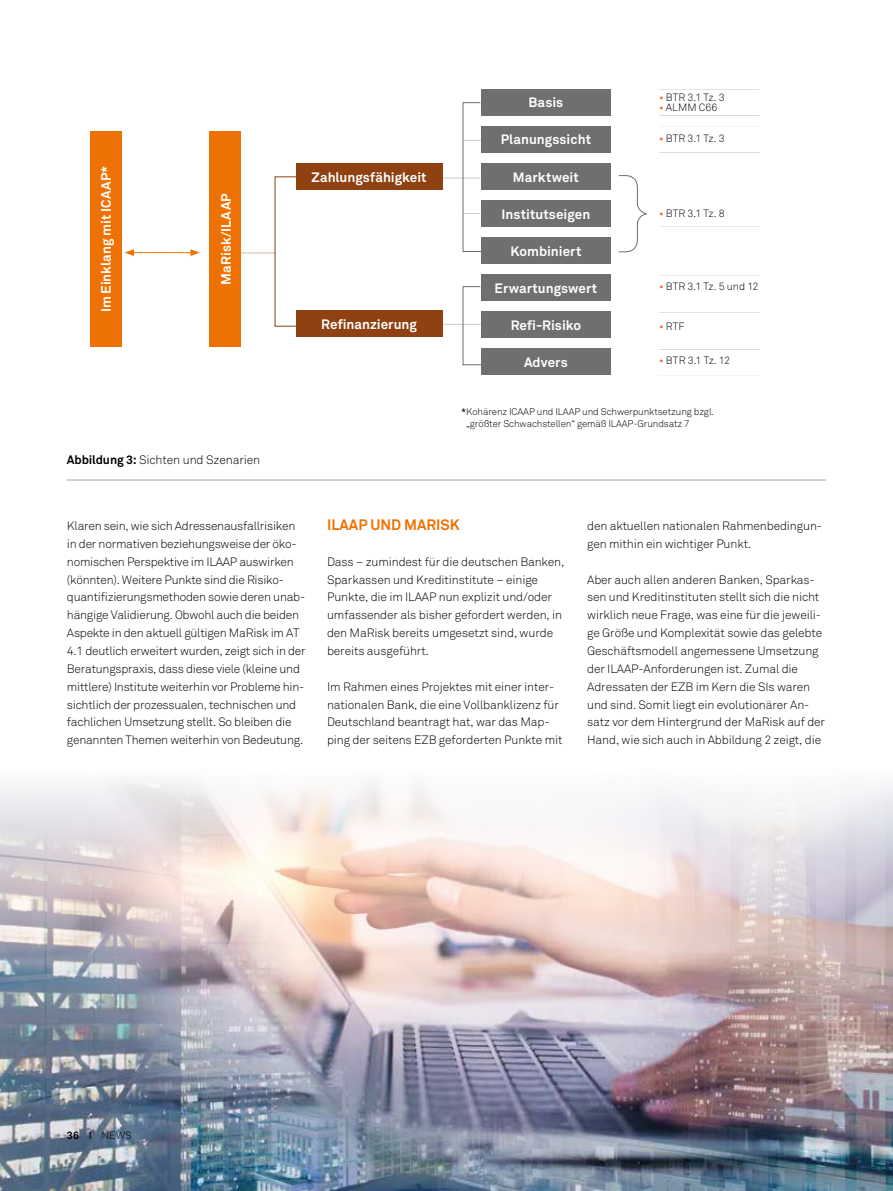
<style>
.page{position:relative;width:893px;height:1191px;background:#fff}
.page>*{position:absolute;margin:0;border:0;box-sizing:border-box;transform-origin:0 0}
.t1{font:700 15px "Akkurat Std";color:#ee7203}
.t2{font:700 13.5px "Akkurat Std";letter-spacing:.005em;color:#fff}
.t3{font:300 12.15px "Akkurat Std";letter-spacing:-.01em;color:#000}
.t4{font:300 12px/17.9px "Akkurat Std";letter-spacing:-.01em;color:#000}
.t5{font:300 10.5px "Akkurat Std";letter-spacing:.01em;color:#000}
.t6{font:300 9.6px/11.6px "Akkurat Std";letter-spacing:-.01em;color:#000}
.s1{font-weight:700}
.s2{font-weight:400;color:#ec6725}
.s3{font-weight:400}
</style>
<div class="page">
<div style="left:90px;top:131px;width:31px;height:216px;background:#ee7203"></div>
<hr style="left:229px;top:252px;width:47px;height:1px;background:#8f4112">
<hr style="left:132px;top:252px;width:61px;height:1px;background:#ee7203">
<svg style="left:125px;top:249px;width:9px;height:7px"></svg>
<svg style="left:190px;top:249px;width:10px;height:7px"></svg>
<hr style="left:415px;top:177px;width:65px;height:1px;background:#706f6f">
<hr style="left:415px;top:324px;width:66px;height:1px;background:#706f6f">
<div style="left:481px;top:89px;width:130px;height:26px;background:#706f6f"></div>
<div style="left:481px;top:126px;width:130px;height:26px;background:#706f6f"></div>
<div style="left:481px;top:163px;width:130px;height:26px;background:#706f6f"></div>
<div style="left:481px;top:200px;width:130px;height:27px;background:#706f6f"></div>
<div style="left:481px;top:237px;width:130px;height:27px;background:#706f6f"></div>
<div style="left:481px;top:274px;width:130px;height:27px;background:#706f6f"></div>
<div style="left:481px;top:311px;width:130px;height:27px;background:#706f6f"></div>
<div style="left:481px;top:348px;width:130px;height:27px;background:#706f6f"></div>
<svg style="left:462px;top:102px;width:20px;height:150px"></svg>
<svg style="left:462px;top:286px;width:19px;height:79px"></svg>
<div style="left:296px;top:163px;width:146px;height:27px;background:#8f4112"></div>
<div style="left:296px;top:310px;width:146px;height:27px;background:#8f4112"></div>
<svg style="left:274px;top:176px;width:22px;height:151px"></svg>
<div style="left:210px;top:131px;width:31px;height:216px;background:#ee7203"></div>
<img style="left:0;top:780px;width:893px;height:411px">
<hr style="left:67px;top:479px;width:759px;height:1px;background:#000">
<hr style="left:659px;top:115px;width:101px;height:1px;background:#706f6f">
<hr style="left:659px;top:89px;width:101px;height:1px;background:#706f6f">
<hr style="left:659px;top:152px;width:101px;height:1px;background:#706f6f">
<hr style="left:659px;top:126px;width:101px;height:1px;background:#706f6f">
<hr style="left:659px;top:200px;width:101px;height:1px;background:#706f6f">
<hr style="left:659px;top:226px;width:101px;height:1px;background:#706f6f">
<hr style="left:659px;top:274px;width:101px;height:1px;background:#706f6f">
<hr style="left:659px;top:300px;width:101px;height:1px;background:#706f6f">
<hr style="left:659px;top:337px;width:101px;height:1px;background:#706f6f">
<hr style="left:659px;top:348px;width:101px;height:1px;background:#706f6f">
<hr style="left:659px;top:311px;width:101px;height:1px;background:#706f6f">
<hr style="left:659px;top:374px;width:101px;height:1px;background:#706f6f">
<svg style="left:618px;top:175px;width:29px;height:78px"></svg>
<p class="t2" style="left:98px;top:312px;width:148px;rotate:-90deg">Im Einklang mit ICAAP*</p>
<p class="t2" style="left:218px;top:285px;width:93px;rotate:-90deg">MaRisk/ILAAP</p>
<p class="t3" style="left:67px;top:453px;width:195px"><span class="s1">Abbildung 3:</span> Sichten und Szenarien</p>
<p class="t2" style="left:312px;top:169px;width:117px">Zahlungsfähigkeit</p>
<p class="t2" style="left:321px;top:316px;width:97px">Refinanzierung</p>
<p class="t2" style="left:528px;top:94px;width:36px">Basis</p>
<p class="t2" style="left:501px;top:131px;width:92px">Planungssicht</p>
<p class="t2" style="left:513px;top:168px;width:67px">Marktweit</p>
<p class="t2" style="left:502px;top:205px;width:90px">Institutseigen</p>
<p class="t2" style="left:510px;top:243px;width:72px">Kombiniert</p>
<p class="t2" style="left:495px;top:280px;width:104px">Erwartungswert</p>
<p class="t2" style="left:511px;top:317px;width:72px">Refi-Risiko</p>
<p class="t2" style="left:524px;top:354px;width:45px">Advers</p>
<p class="t5" style="left:659px;top:91px;width:67px"><span class="s2">•</span> BTR 3.1 Tz. 3</p>
<p class="t5" style="left:659px;top:101px;width:60px"><span class="s2">•</span> ALMM C66</p>
<p class="t5" style="left:659px;top:132px;width:67px"><span class="s2">•</span> BTR 3.1 Tz. 3</p>
<p class="t5" style="left:659px;top:207px;width:67px"><span class="s2">•</span> BTR 3.1 Tz. 8</p>
<p class="t5" style="left:659px;top:280px;width:101px"><span class="s2">•</span> BTR 3.1 Tz. 5 und 12</p>
<p class="t5" style="left:659px;top:320px;width:27px"><span class="s2">•</span> RTF</p>
<p class="t5" style="left:659px;top:354px;width:72px"><span class="s2">•</span> BTR 3.1 Tz. 12</p>
<p class="t6" style="left:466px;top:406px;width:249px;text-indent:-5px"><span class="s3">*</span>Kohärenz ICAAP und ILAAP und Schwerpunktsetzung bzgl. „größter Schwachstellen“ gemäß ILAAP-Grundsatz 7</p>
<p class="t4" style="left:67px;top:517px;width:240px">Klaren sein, wie sich Adressenausfallrisiken in der normativen beziehungsweise der öko&shy;nomischen Perspektive im ILAAP auswirken (könnten). Weitere Punkte sind die Risiko&shy;quantifizierungsmethoden sowie deren unab&shy;hängige Validierung. Obwohl auch die beiden Aspekte in den aktuell gültigen MaRisk im AT 4.1 deutlich erweitert wurden, zeigt sich in der Beratungspraxis, dass diese viele (kleine und mittlere) Institute weiterhin vor Probleme hin&shy;sichtlich der prozessualen, technischen und fachlichen Umsetzung stellt. So bleiben die genannten Themen weiterhin von Bedeutung.</p>
<p class="t1" style="left:327px;top:515px;width:134px">ILAAP UND MARISK</p>
<p class="t4" style="left:327px;top:552px;width:239px">Dass – zumindest für die deutschen Banken, Sparkassen und Kreditinstitute – einige Punkte, die im ILAAP nun explizit und/oder umfassender als bisher gefordert werden, in den MaRisk bereits umgesetzt sind, wurde bereits ausgeführt.</p>
<p class="t4" style="left:327px;top:677px;width:237px">Im Rahmen eines Projektes mit einer inter&shy;nationalen Bank, die eine Vollbanklizenz für Deutschland beantragt hat, war das Map&shy;ping der seitens EZB geforderten Punkte mit</p>
<p class="t4" style="left:587px;top:517px;width:236px">den aktuellen nationalen Rahmenbedingun&shy;gen mithin ein wichtiger Punkt.</p>
<p class="t4" style="left:587px;top:570px;width:240px">Aber auch allen anderen Banken, Sparkas&shy;sen und Kreditinstituten stellt sich die nicht wirklich neue Frage, was eine für die jeweili&shy;ge Größe und Komplexität sowie das gelebte Geschäftsmodell angemessene Umsetzung der ILAAP-Anforderungen ist. Zumal die Adressaten der EZB im Kern die SIs waren und sind. Somit liegt ein evolutionärer An&shy;satz vor dem Hintergrund der MaRisk auf der Hand, wie sich auch in Abbildung 2 zeigt, die</p>
<p class="t5" style="left:67px;top:1129px;width:66px"><span class="s1">36</span> <span class="s3">I</span> NEWS</p>
</div>
